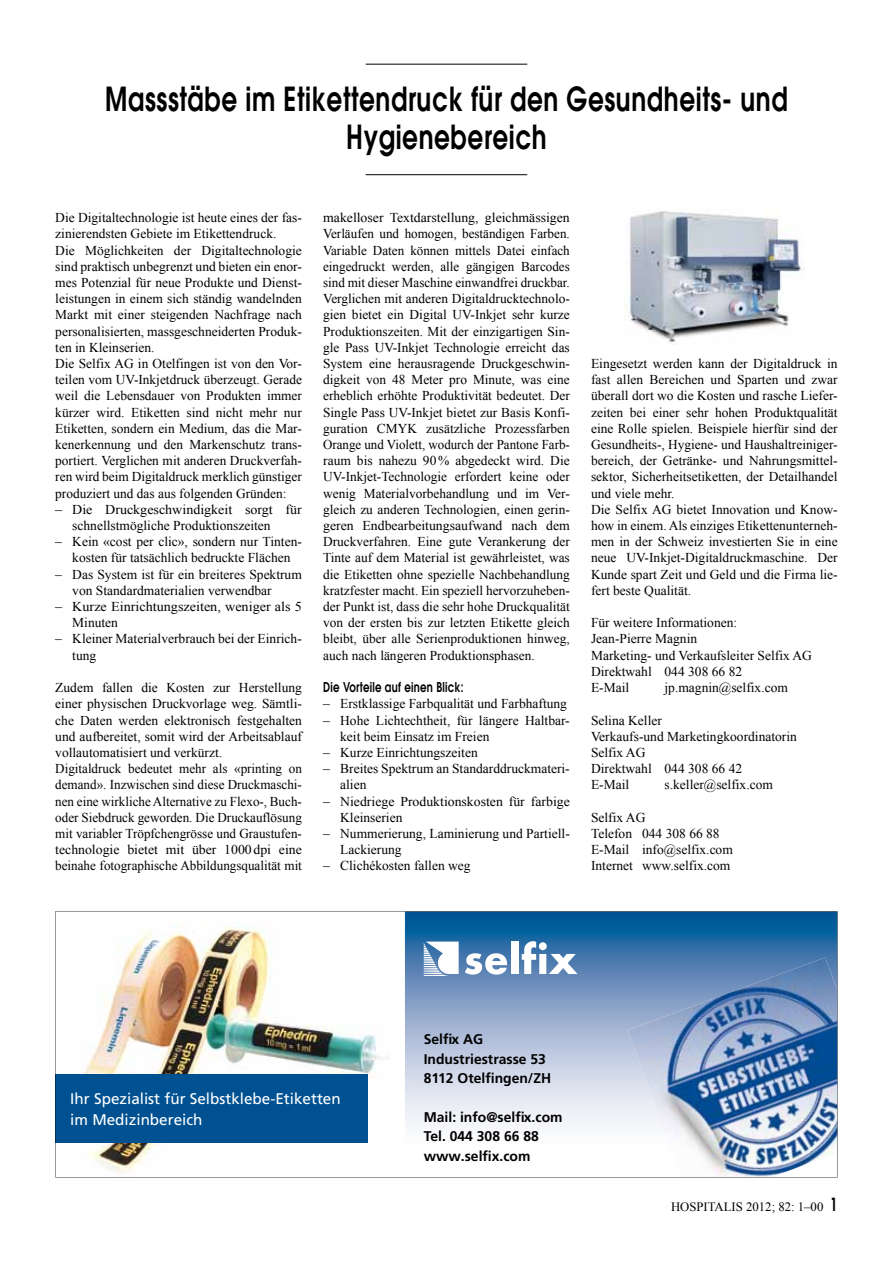
<style>
.page{position:relative;width:893px;height:1263px;background:#fff}
.page>*{position:absolute;margin:0;border:0;box-sizing:border-box;transform-origin:0 0}
.t1{font:600 33px/37.5px "Avant Garde";letter-spacing:.025em;color:#000;text-align:center;scale:.75 1}
.t2{font:15.45px/21.5px "Frutiger";color:#fff}
.t3{font:700 14.1px/19.4px "Frutiger CE";color:#000}
.t4{font:13.5px/16.2px "Times New Roman";color:#000}
.t5{font:13.5px/16.2px "Times New Roman";color:#000;scale:1.04 1}
.t6{font:13.5px/16.2px "Times New Roman";color:#000;scale:1.05 1}
.t7{font:600 13.5px "Avant Garde";letter-spacing:.025em;color:#000;scale:.75 1}
.t8{font:12.75px "Times New Roman";color:#000}
.s1{font-family:"Avant Garde";font-weight:600;font-size:18px}
</style>
<div class="page">
<hr style="left:366px;top:64px;width:161px;height:1px;background:#000">
<hr style="left:366px;top:174px;width:161px;height:1px;background:#000">
<img style="left:55px;top:911px;width:783px;height:266px">
<img style="left:624px;top:209px;width:179px;height:135px">
<h1 class="t1" style="left:105px;top:80px;width:911px">Massstäbe im Etikettendruck für den Gesundheits- und<br>Hygienebereich</h1>
<p class="t4" style="left:55px;top:209px;width:248px">Die Digitaltechnologie ist heute eines der fas&shy;zinierendsten Gebiete im Etikettendruck.<br>Die Möglichkeiten der Digitaltechnologie sind praktisch unbegrenzt und bieten ein enor&shy;mes Potenzial für neue Produkte und Dienst&shy;leistungen in einem sich ständig wandelnden Markt mit einer steigenden Nachfrage nach personalisierten, massgeschneiderten Produk&shy;ten in Kleinserien.<br>Die Selfix AG in Otelfingen ist von den Vor&shy;teilen vom UV-Inkjetdruck überzeugt. Gerade weil die Lebensdauer von Produkten immer kürzer wird. Etiketten sind nicht mehr nur Etiketten, sondern ein Medium, das die Mar&shy;kenerkennung und den Markenschutz trans&shy;portiert. Verglichen mit anderen Druckverfah&shy;ren wird beim Digitaldruck merklich günstiger produziert und das aus folgenden Gründen:</p>
<p class="t5" style="left:72px;top:501px;width:222px;text-indent:-17px">– Die Druckgeschwindigkeit sorgt für schnellstmögliche Produktionszeiten</p>
<p class="t4" style="left:55px;top:533px;width:248px;text-align:center">– Kein «cost per clic», sondern nur Tinten&shy;kosten für tatsächlich bedruckte Flächen</p>
<p class="t4" style="left:72px;top:566px;width:231px;text-indent:-17px">– Das System ist für ein breiteres Spektrum von Standardmaterialien verwendbar</p>
<p class="t6" style="left:72px;top:598px;width:220px;text-indent:-17px">– Kurze Einrichtungszeiten, weniger als 5<br>Minuten</p>
<p class="t4" style="left:72px;top:631px;width:231px;text-indent:-17px">– Kleiner Materialverbrauch bei der Einrich&shy;tung</p>
<p class="t4" style="left:55px;top:679px;width:248px">Zudem fallen die Kosten zur Herstellung einer physischen Druckvorlage weg. Sämtli&shy;che Daten werden elektronisch festgehalten und aufbereitet, somit wird der Arbeitsablauf vollautomatisiert und verkürzt.<br>Digitaldruck bedeutet mehr als «printing on demand». Inzwischen sind diese Druckmaschi&shy;nen eine wirkliche Alternative zu Flexo-, Buch&shy;oder Siebdruck geworden. Die Druckauflösung mit variabler Tröpfchengrösse und Graustufen&shy;technologie bietet mit über 1000dpi eine beinahe fotographische Abbildungsqualität mit</p>
<p class="t4" style="left:323px;top:209px;width:248px;text-align:justify">makelloser Textdarstellung, gleichmässigen Verläufen und homogen, beständigen Farben.<br>Variable Daten können mittels Datei einfach eingedruckt werden, alle gängigen Barcodes sind mit dieser Maschine einwandfrei druckbar.<br>Verglichen mit anderen Digitaldrucktechnolo&shy;gien bietet ein Digital UV-Inkjet sehr kurze Produktionszeiten. Mit der einzigartigen Sin&shy;gle Pass UV-Inkjet Technologie erreicht das System eine herausragende Druckgeschwin&shy;digkeit von 48 Meter pro Minute, was eine erheblich erhöhte Produktivität bedeutet. Der Single Pass UV-Inkjet bietet zur Basis Konfi&shy;guration CMYK zusätzliche Prozessfarben Orange und Violett, wodurch der Pantone Farb&shy;raum bis nahezu 90% abgedeckt wird. Die UV-Inkjet-Technologie erfordert keine oder wenig Materialvorbehandlung und im Ver&shy;gleich zu anderen Technologien, einen gerin&shy;geren Endbearbeitungsaufwand nach dem Druckverfahren. Eine gute Verankerung der Tinte auf dem Material ist gewährleistet, was die Etiketten ohne spezielle Nachbehandlung kratzfester macht. Ein speziell hervorzuheben&shy;der Punkt ist, dass die sehr hohe Druckqualität von der ersten bis zur letzten Etikette gleich bleibt, über alle Serienproduktionen hinweg, auch nach längeren Produktionsphasen.</p>
<p class="t7" style="left:323px;top:678px;width:189px">Die Vorteile auf einen Blick:</p>
<p class="t4" style="left:323px;top:695px;width:245px">– Erstklassige Farbqualität und Farbhaftung</p>
<p class="t4" style="left:340px;top:712px;width:231px;text-indent:-17px">– Hohe Lichtechtheit, für längere Haltbar&shy;keit beim Einsatz im Freien</p>
<p class="t4" style="left:323px;top:744px;width:156px">– Kurze Einrichtungszeiten</p>
<p class="t4" style="left:340px;top:760px;width:231px;text-indent:-17px">– Breites Spektrum an Standarddruckmateri&shy;alien</p>
<p class="t4" style="left:340px;top:793px;width:231px;text-indent:-17px">– Niedriege Produktionskosten für farbige<br>Kleinserien</p>
<p class="t4" style="left:340px;top:825px;width:231px;text-indent:-17px">– Nummerierung, Laminierung und Partiell-<br>Lackierung</p>
<p class="t4" style="left:323px;top:857px;width:149px">– Clichékosten fallen weg</p>
<p class="t4" style="left:591px;top:355px;width:248px">Eingesetzt werden kann der Digitaldruck in fast allen Bereichen und Sparten und zwar überall dort wo die Kosten und rasche Liefer&shy;zeiten bei einer sehr hohen Produktqualität eine Rolle spielen. Beispiele hierfür sind der Gesundheits-, Hygiene- und Haushaltreiniger&shy;bereich, der Getränke- und Nahrungsmittel&shy;sektor, Sicherheitsetiketten, der Detailhandel und viele mehr.<br>Die Selfix AG bietet Innovation und Know&shy;how in einem. Als einziges Etikettenunterneh&shy;men in der Schweiz investierten Sie in eine neue UV-Inkjet-Digitaldruckmaschine. Der Kunde spart Zeit und Geld und die Firma lie&shy;fert beste Qualität.</p>
<p class="t4" style="left:591px;top:614px;width:222px">Für weitere Informationen:<br>Jean-Pierre Magnin<br>Marketing- und Verkaufsleiter Selfix AG<br>Direktwahl 044 308 66 82<br>E-Mail</p>
<p class="t4" style="left:665px;top:679px;width:125px">jp.magnin@selfix.com</p>
<p class="t4" style="left:591px;top:712px;width:207px">Selina Keller<br>Verkaufs-und Marketingkoordinatorin<br>Selfix AG<br>Direktwahl 044 308 66 42<br>E-Mail</p>
<p class="t4" style="left:665px;top:776px;width:110px">s.keller@selfix.com</p>
<p class="t4" style="left:591px;top:809px;width:143px">Selfix AG<br>Telefon 044 308 66 88<br>E-Mail info@selfix.com<br>Internet www.selfix.com</p>
<p class="t2" style="left:70px;top:1087px;width:272px">Ihr Spezialist für Selbstklebe-Etiketten im Medizinbereich</p>
<p class="t3" style="left:424px;top:1030px;width:129px">Selfix AG<br>Industriestrasse 53<br>8112 Otelfingen/ZH</p>
<p class="t3" style="left:424px;top:1107px;width:140px">Mail: info@selfix.com<br>Tel. 044 308 66 88 www.selfix.com</p>
<p class="t8" style="left:671px;top:1198px;width:168px">HOSPITALIS 2012; 82: 1–00 <span class="s1">1</span></p>
</div>
